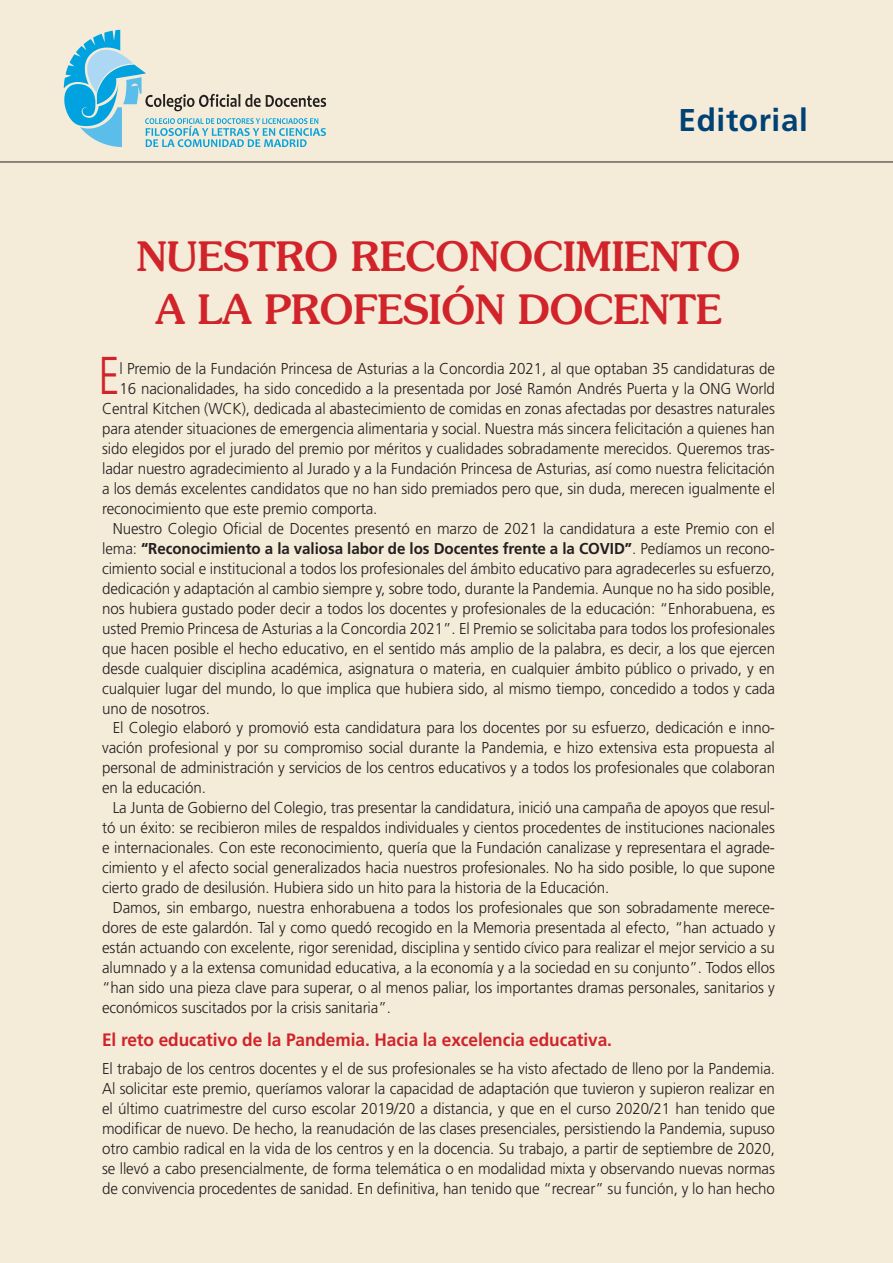
<style>
.page{position:relative;width:893px;height:1263px;background:#f4ebd8}
.page>*{position:absolute;margin:0;border:0;box-sizing:border-box;transform-origin:0 0}
.t1{font:300 53.25px "Frutiger LT Std";color:#d1232a;scale:.8 1}
.t2{font:500 40.5px "Souvenir Std";color:#d1232a}
.t3{font:700 31.5px "Frutiger LT Std";letter-spacing:.02em;color:#004176}
.t4{font:700 18px "Frutiger LT Std";letter-spacing:-.005em;color:#d1232a;scale:.96 1}
.t5{font:300 15.75px/20px "Frutiger LT Std";letter-spacing:-.005em;color:#231f20;text-align:justify;scale:.96 1}
.s1{font-weight:700}
</style>
<div class="page">
<svg style="left:64px;top:30px;width:262px;height:117px"></svg>
<hr style="left:0;top:162px;width:893px;height:1px;background:#231f20">
<p class="t3" style="left:679px;top:102px;width:131px">Editorial</p>
<p class="t2" style="left:137px;top:232px;width:605px">NUESTRO RECONOCIMIENTO</p>
<p class="t2" style="left:155px;top:284px;width:568px">A LA PROFESIÓN DOCENTE</p>
<p class="t1" style="left:98px;top:346px;width:28px">E</p>
<p class="t5" style="left:119px;top:359px;width:684px">l Premio de la Fundación Princesa de Asturias a la Concordia 2021, al que optaban 35 candidaturas de</p>
<p class="t5" style="left:119px;top:379px;width:684px">16 nacionalidades, ha sido concedido a la presentada por José Ramón Andrés Puerta y la ONG World</p>
<p class="t5" style="left:102px;top:399px;width:702px">Central Kitchen (WCK), dedicada al abastecimiento de comidas en zonas afectadas por desastres naturales</p>
<p class="t5" style="left:102px;top:419px;width:702px">para atender situaciones de emergencia alimentaria y social. Nuestra más sincera felicitación a quienes han</p>
<p class="t5" style="left:102px;top:439px;width:702px">sido elegidos por el jurado del premio por méritos y cualidades sobradamente merecidos. Queremos tras-</p>
<p class="t5" style="left:102px;top:459px;width:702px">ladar nuestro agradecimiento al Jurado y a la Fundación Princesa de Asturias, así como nuestra felicitación</p>
<p class="t5" style="left:102px;top:479px;width:702px">a los demás excelentes candidatos que no han sido premiados pero que, sin duda, merecen igualmente el</p>
<p class="t5" style="left:102px;top:499px;width:288px">reconocimiento que este premio comporta.</p>
<p class="t5" style="left:102px;top:519px;width:703px;text-indent:11px">Nuestro Colegio Oficial de Docentes presentó en marzo de 2021 la candidatura a este Premio con el lema: <span class="s1">“Reconocimiento a la valiosa labor de los Docentes frente a la COVID”</span>. Pedíamos un recono&shy;cimiento social e institucional a todos los profesionales del ámbito educativo para agradecerles su esfuerzo, dedicación y adaptación al cambio siempre y, sobre todo, durante la Pandemia. Aunque no ha sido posible, nos hubiera gustado poder decir a todos los docentes y profesionales de la educación: “Enhorabuena, es usted Premio Princesa de Asturias a la Concordia 2021”. El Premio se solicitaba para todos los profesionales que hacen posible el hecho educativo, en el sentido más amplio de la palabra, es decir, a los que ejercen desde cualquier disciplina académica, asignatura o materia, en cualquier ámbito público o privado, y en cualquier lugar del mundo, lo que implica que hubiera sido, al mismo tiempo, concedido a todos y cada uno de nosotros.</p>
<p class="t5" style="left:102px;top:718px;width:703px;text-indent:11px">El Colegio elaboró y promovió esta candidatura para los docentes por su esfuerzo, dedicación e inno&shy;vación profesional y por su compromiso social durante la Pandemia, e hizo extensiva esta propuesta al personal de administración y servicios de los centros educativos y a todos los profesionales que colaboran en la educación.</p>
<p class="t5" style="left:102px;top:798px;width:702px;text-indent:11px">La Junta de Gobierno del Colegio, tras presentar la candidatura, inició una campaña de apoyos que resul&shy;tó un éxito: se recibieron miles de respaldos individuales y cientos procedentes de instituciones nacionales e internacionales. Con este reconocimiento, quería que la Fundación canalizase y representara el agrade&shy;cimiento y el afecto social generalizados hacia nuestros profesionales. No ha sido posible, lo que supone cierto grado de desilusión. Hubiera sido un hito para la historia de la Educación.</p>
<p class="t5" style="left:102px;top:898px;width:702px;text-indent:11px">Damos, sin embargo, nuestra enhorabuena a todos los profesionales que son sobradamente merece&shy;dores de este galardón. Tal y como quedó recogido en la Memoria presentada al efecto, “han actuado y están actuando con excelente, rigor serenidad, disciplina y sentido cívico para realizar el mejor servicio a su alumnado y a la extensa comunidad educativa, a la economía y a la sociedad en su conjunto”. Todos ellos “han sido una pieza clave para superar, o al menos paliar, los importantes dramas personales, sanitarios y económicos suscitados por la crisis sanitaria”.</p>
<p class="t4" style="left:102px;top:1029px;width:533px">El reto educativo de la Pandemia. Hacia la excelencia educativa.</p>
<p class="t5" style="left:102px;top:1059px;width:703px">El trabajo de los centros docentes y el de sus profesionales se ha visto afectado de lleno por la Pandemia.<br>Al solicitar este premio, queríamos valorar la capacidad de adaptación que tuvieron y supieron realizar en el último cuatrimestre del curso escolar 2019/20 a distancia, y que en el curso 2020/21 han tenido que modificar de nuevo. De hecho, la reanudación de las clases presenciales, persistiendo la Pandemia, supuso otro cambio radical en la vida de los centros y en la docencia. Su trabajo, a partir de septiembre de 2020, se llevó a cabo presencialmente, de forma telemática o en modalidad mixta y observando nuevas normas de convivencia procedentes de sanidad. En definitiva, han tenido que “recrear” su función, y lo han hecho</p>
</div>
